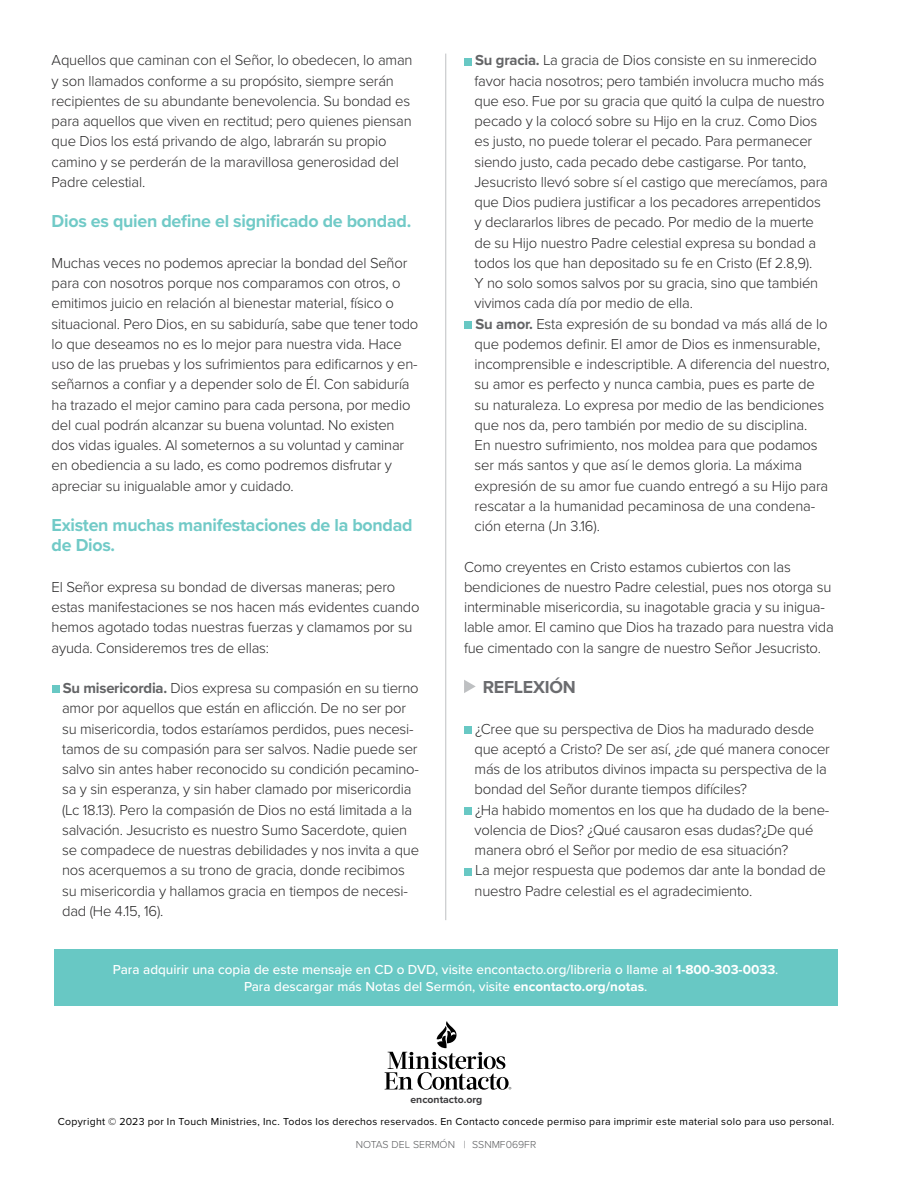
<style>
.page{position:relative;width:918px;height:1188px;background:#fff}
.page>*{position:absolute;margin:0;border:0;box-sizing:border-box;transform-origin:0 0}
.t1{font:700 18px/20.2px "Proxima Nova";letter-spacing:-.015em;color:#71cac7}
.t2{font:700 18px "Proxima Nova";letter-spacing:-.015em;color:#6b6c6f}
.t3{font:300 15px/20.2px "Proxima Nova";letter-spacing:-.015em;color:#292829}
.t4{font:500 13.5px/16.5px "Proxima Nova";color:#fff;text-align:center}
.t5{font:10.5px "Proxima Nova";letter-spacing:.025em;color:#000}
.t6{font:300 10.5px "Proxima Nova";color:#58595b}
.t7{font:700 10.5px "Proxima Nova";color:#3d3c3e}
.s1{font-weight:700;color:#636466}
.s2{font-weight:700}
</style>
<div class="page">
<div style="left:54px;top:950px;width:783px;height:56px;background:#68c8c4"></div>
<div style="left:52px;top:685px;width:7px;height:8px;background:#68c8c4"></div>
<div style="left:464px;top:58px;width:8px;height:7px;background:#68c8c4"></div>
<div style="left:464px;top:321px;width:8px;height:8px;background:#68c8c4"></div>
<svg style="left:464px;top:680px;width:12px;height:13px"></svg>
<div style="left:464px;top:726px;width:8px;height:8px;background:#68c8c4"></div>
<div style="left:464px;top:807px;width:8px;height:8px;background:#68c8c4"></div>
<div style="left:464px;top:868px;width:8px;height:7px;background:#68c8c4"></div>
<hr style="left:445px;top:54px;width:1px;height:866px;background:#bec0c2">
<svg style="left:385px;top:1021px;width:126px;height:69px"></svg>
<p class="t3" style="left:52px;top:49px;width:362px">Aquellos que caminan con el Señor, lo obedecen, lo aman y son llamados conforme a su propósito, siempre serán recipientes de su abundante benevolencia. Su bondad es para aquellos que viven en rectitud; pero quienes piensan que Dios los está privando de algo, labrarán su propio camino y se perderán de la maravillosa generosidad del Padre celestial.</p>
<p class="t1" style="left:52px;top:211px;width:361px">Dios es quien define el significado de bondad.</p>
<p class="t3" style="left:52px;top:252px;width:368px">Muchas veces no podemos apreciar la bondad del Señor para con nosotros porque nos comparamos con otros, o emitimos juicio en relación al bienestar material, físico o situacional. Pero Dios, en su sabiduría, sabe que tener todo lo que deseamos no es lo mejor para nuestra vida. Hace uso de las pruebas y los sufrimientos para edificarnos y en&shy;señarnos a confiar y a depender solo de Él. Con sabiduría ha trazado el mejor camino para cada persona, por medio del cual podrán alcanzar su buena voluntad. No existen dos vidas iguales. Al someternos a su voluntad y caminar en obediencia a su lado, es como podremos disfrutar y apreciar su inigualable amor y cuidado.</p>
<p class="t1" style="left:52px;top:515px;width:362px">Existen muchas manifestaciones de la bondad de Dios.</p>
<p class="t3" style="left:52px;top:576px;width:370px">El Señor expresa su bondad de diversas maneras; pero estas manifestaciones se nos hacen más evidentes cuando hemos agotado todas nuestras fuerzas y clamamos por su ayuda. Consideremos tres de ellas:</p>
<p class="t3" style="left:62px;top:677px;width:359px"><span class="s1">Su misericordia.</span> Dios expresa su compasión en su tierno amor por aquellos que están en aflicción. De no ser por su misericordia, todos estaríamos perdidos, pues necesi&shy;tamos de su compasión para ser salvos. Nadie puede ser salvo sin antes haber reconocido su condición pecamino&shy;sa y sin esperanza, y sin haber clamado por misericordia (Lc 18.13). Pero la compasión de Dios no está limitada a la salvación. Jesucristo es nuestro Sumo Sacerdote, quien se compadece de nuestras debilidades y nos invita a que nos acerquemos a su trono de gracia, donde recibimos su misericordia y hallamos gracia en tiempos de necesi&shy;dad (He 4.15, 16).</p>
<p class="t3" style="left:475px;top:49px;width:357px"><span class="s1">Su gracia.</span> La gracia de Dios consiste en su inmerecido favor hacia nosotros; pero también involucra mucho más que eso. Fue por su gracia que quitó la culpa de nuestro pecado y la colocó sobre su Hijo en la cruz. Como Dios es justo, no puede tolerar el pecado. Para permanecer siendo justo, cada pecado debe castigarse. Por tanto, Jesucristo llevó sobre sí el castigo que merecíamos, para que Dios pudiera justificar a los pecadores arrepentidos y declararlos libres de pecado. Por medio de la muerte de su Hijo nuestro Padre celestial expresa su bondad a todos los que han depositado su fe en Cristo (Ef 2.8,9).<br>Y no solo somos salvos por su gracia, sino que también vivimos cada día por medio de ella.<br><span class="s1">Su amor.</span> Esta expresión de su bondad va más allá de lo que podemos definir. El amor de Dios es inmensurable, incomprensible e indescriptible. A diferencia del nuestro, su amor es perfecto y nunca cambia, pues es parte de su naturaleza. Lo expresa por medio de las bendiciones que nos da, pero también por medio de su disciplina.<br>En nuestro sufrimiento, nos moldea para que podamos ser más santos y que así le demos gloria. La máxima expresión de su amor fue cuando entregó a su Hijo para rescatar a la humanidad pecaminosa de una condena&shy;ción eterna (Jn 3.16).</p>
<p class="t3" style="left:464px;top:556px;width:371px">Como creyentes en Cristo estamos cubiertos con las bendiciones de nuestro Padre celestial, pues nos otorga su interminable misericordia, su inagotable gracia y su inigua&shy;lable amor. El camino que Dios ha trazado para nuestra vida fue cimentado con la sangre de nuestro Señor Jesucristo.</p>
<p class="t2" style="left:483px;top:674px;width:95px">REFLEXIÓN</p>
<p class="t3" style="left:475px;top:718px;width:357px">¿Cree que su perspectiva de Dios ha madurado desde que aceptó a Cristo? De ser así, ¿de qué manera conocer más de los atributos divinos impacta su perspectiva de la bondad del Señor durante tiempos difíciles?<br>¿Ha habido momentos en los que ha dudado de la bene&shy;volencia de Dios? ¿Qué causaron esas dudas?¿De qué manera obró el Señor por medio de esa situación?<br>La mejor respuesta que podemos dar ante la bondad de nuestro Padre celestial es el agradecimiento.</p>
<p class="t4" style="left:113px;top:961px;width:667px">Para adquirir una copia de este mensaje en CD o DVD, visite encontacto.org/libreria o llame al <span class="s2">1-800-303-0033</span>.<br>Para descargar más Notas del Sermón, visite <span class="s2">encontacto.org/notas</span>.</p>
<p class="t7" style="left:411px;top:1092px;width:73px">encontacto.org</p>
<p class="t5" style="left:58px;top:1114px;width:778px">Copyright © 2023 por In Touch Ministries, Inc. Todos los derechos reservados. En Contacto concede permiso para imprimir este material solo para uso personal.</p>
<p class="t6" style="left:356px;top:1136px;width:182px">NOTAS DEL SERMÓN | SSNMF069FR</p>
</div>
